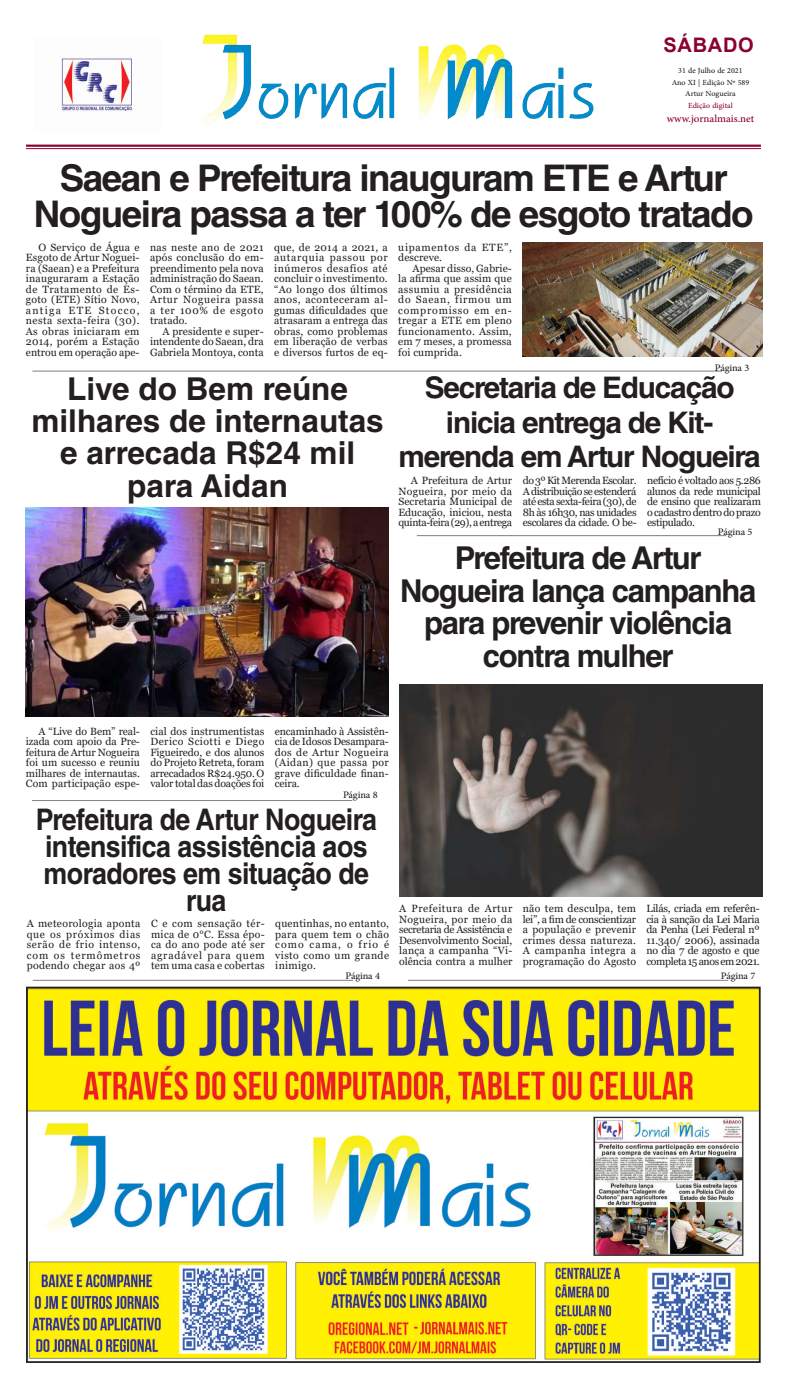
<style>
.page{position:relative;width:787px;height:1389px;background:#fff}
.page>*{position:absolute;margin:0;border:0;box-sizing:border-box;transform-origin:0 0}
.t1{font:700 36.75px/36.8px "Helvetica LT Std";letter-spacing:-.04em;color:#231f20;text-align:center}
.t2{font:700 31.5px/32.4px "Helvetica LT Std";letter-spacing:-.04em;color:#231f20;text-align:center}
.t3{font:700 31.5px/32.4px "Helvetica LT Std";color:#231f20;text-align:center}
.t4{font:700 29.75px/27.1px "Helvetica LT Std";letter-spacing:-.02em;color:#231f20;text-align:center;scale:.9 1}
.t5{font:700 29.75px/34.1px "Helvetica LT Std";letter-spacing:-.04em;color:#231f20;text-align:center}
.t6{font:700 20.04px "Arial";letter-spacing:.035em;color:#8b012f}
.t7{font:14.88px "Adobe Arabic";color:#8b012f}
.t8{font:14px "Adobe Arabic";letter-spacing:-.01em;color:#231f20}
.t9{font:10.94px/11.4px "Adobe Arabic";color:#231f20;text-align:center}
.t10{font:10.94px "Adobe Arabic";color:#8b012f}
.t11{font:10.5px/10.5px "Georgia";letter-spacing:.01em;color:#231f20;text-align:justify}
.t12{font:10.5px/10.5px "Georgia";letter-spacing:.065em;color:#231f20}
</style>
<div class="page">
<hr style="left:26px;top:145px;width:734px;height:2px;background:#8b012f">
<hr style="left:26px;top:148px;width:734px;height:1px;background:#8b012f">
<img style="left:202px;top:34px;width:392px;height:89px">
<img style="left:61px;top:58px;width:71px;height:54px">
<hr style="left:32px;top:371px;width:689px;height:1px;background:#7f7f7f">
<hr style="left:32px;top:800px;width:320px;height:1px;background:#7f7f7f">
<hr style="left:416px;top:535px;width:309px;height:1px;background:#7f7f7f">
<hr style="left:408px;top:980px;width:320px;height:1px;background:#7f7f7f">
<hr style="left:33px;top:980px;width:320px;height:1px;background:#7f7f7f">
<img style="left:29px;top:990px;width:728px;height:370px">
<div style="left:26px;top:987px;width:734px;height:376px;border:2px solid #231f20"></div>
<img style="left:522px;top:243px;width:239px;height:113px">
<img style="left:26px;top:507px;width:362px;height:210px">
<img style="left:399px;top:684px;width:362px;height:212px">
<h3 class="t6" style="left:663px;top:31px;width:92px">SÁBADO</h3>
<p class="t9" style="left:671px;top:64px;width:79px">31 de Julho de 2021<br>Ano XI | Edição Nº 589<br>Artur Nogueira</p>
<p class="t10" style="left:687px;top:97px;width:46px">Edição digital</p>
<h3 class="t7" style="left:666px;top:108px;width:89px">www.jornalmais.net</h3>
<h1 class="t1" style="left:34px;top:159px;width:721px">Saean e Prefeitura inauguram ETE e Artur<br>Nogueira passa a ter 100% de esgoto tratado</h1>
<p class="t11" style="left:26px;top:242px;width:115px;text-indent:12px">O Serviço de Água e Esgoto de Artur Noguei&shy;ra (Saean) e a Prefeitura inauguraram a Estação de Tratamento de Es&shy;goto (ETE) Sítio Novo, antiga ETE Stocco, nesta sexta-feira (30).<br>As obras iniciaram em 2014, porém a Estação entrou em operação ape-</p>
<p class="t11" style="left:150px;top:242px;width:115px">nas neste ano de 2021 após conclusão do em&shy;preendimento pela nova administração do Saean.<br>Com o término da ETE, Artur Nogueira passa a ter 100% de esgoto tratado.</p>
<p class="t11" style="left:274px;top:242px;width:115px">que, de 2014 a 2021, a autarquia passou por inúmeros desafios até concluir o investimento. “Ao longo dos últimos anos, aconteceram al&shy;gumas dificuldades que atrasaram a entrega das obras, como problemas em liberação de verbas e diversos furtos de eq-</p>
<p class="t12" style="left:398px;top:242px;width:115px">uipamentos da ETE”, descreve.</p>
<p class="t11" style="left:398px;top:263px;width:115px;text-indent:14px">Apesar disso, Gabrie&shy;la afirma que assim que assumiu a presidência do Saean, firmou um compromisso em en&shy;tregar a ETE em pleno funcionamento. Assim, em 7 meses, a promessa foi cumprida.</p>
<h3 class="t5" style="left:398px;top:370px;width:364px">Secretaria de Educação inicia entrega de Kit&shy;merenda em Artur Nogueira</h3>
<p class="t11" style="left:398px;top:476px;width:115px;text-indent:12px">A Prefeitura de Artur Nogueira, por meio da Secretaria Municipal de Educação, iniciou, nesta quinta-feira (29), a entrega</p>
<p class="t11" style="left:522px;top:476px;width:115px">do 3º Kit Merenda Escolar.<br>A distribuição se estenderá até esta sexta-feira (30), de 8h às 16h30, nas unidades escolares da cidade. O be-</p>
<p class="t11" style="left:647px;top:476px;width:115px">nefício é voltado aos 5.286 alunos da rede municipal de ensino que realizaram o cadastro dentro do prazo estipulado.</p>
<p class="t11" style="left:150px;top:326px;width:115px;text-indent:12px">A presidente e super&shy;intendente do Saean, dra Gabriela Montoya, conta</p>
<h3 class="t8" style="left:714px;top:358px;width:36px">Página 3</h3>
<h2 class="t3" style="left:31px;top:372px;width:354px">Live do Bem reúne milhares de internautas e arrecada R$24 mil para Aidan</h2>
<h3 class="t8" style="left:717px;top:522px;width:36px">Página 5</h3>
<h2 class="t2" style="left:400px;top:542px;width:357px">Prefeitura de Artur<br>Nogueira lança campanha para prevenir violência contra mulher</h2>
<p class="t11" style="left:26px;top:726px;width:115px;text-indent:12px">A “Live do Bem” real&shy;izada com apoio da Pre&shy;feitura de Artur Nogueira foi um sucesso e reuniu milhares de internautas.<br>Com participação espe-</p>
<p class="t11" style="left:150px;top:726px;width:115px">cial dos instrumentistas Derico Sciotti e Diego Figueiredo, e dos alunos do Projeto Retreta, foram arrecadados R$24.950. O valor total das doações foi</p>
<p class="t11" style="left:275px;top:726px;width:115px">encaminhado à Assistên&shy;cia de Idosos Desampara&shy;dos de Artur Nogueira (Aidan) que passa por grave dificuldade finan&shy;ceira.</p>
<h3 class="t4" style="left:36px;top:805px;width:380px">Prefeitura de Artur Nogueira intensifica assistência aos moradores em situação de rua</h3>
<p class="t11" style="left:27px;top:918px;width:115px">A meteorologia aponta que os próximos dias serão de frio intenso, com os termômetros podendo chegar aos 4º</p>
<p class="t11" style="left:151px;top:918px;width:115px">C e com sensação tér&shy;mica de 0°C. Essa épo&shy;ca do ano pode até ser agradável para quem tem uma casa e cobertas</p>
<p class="t11" style="left:275px;top:918px;width:115px">quentinhas, no entanto, para quem tem o chão como cama, o frio é visto como um grande inimigo.</p>
<h3 class="t8" style="left:343px;top:785px;width:36px">Página 8</h3>
<p class="t11" style="left:399px;top:904px;width:115px">A Prefeitura de Artur Nogueira, por meio da secretaria de Assistência e Desenvolvimento Social, lança a campanha “Vi&shy;olência contra a mulher</p>
<p class="t11" style="left:522px;top:904px;width:115px">não tem desculpa, tem lei”, a fim de conscientizar a população e prevenir crimes dessa natureza.<br>A campanha integra a programação do Agosto</p>
<p class="t11" style="left:646px;top:904px;width:115px">Lilás, criada em referên&shy;cia à sanção da Lei Maria da Penha (Lei Federal nº 11.340/ 2006), assinada no dia 7 de agosto e que completa 15 anos em 2021.</p>
<h3 class="t8" style="left:345px;top:966px;width:36px">Página 4</h3>
<h3 class="t8" style="left:720px;top:966px;width:36px">Página 7</h3>
</div>
